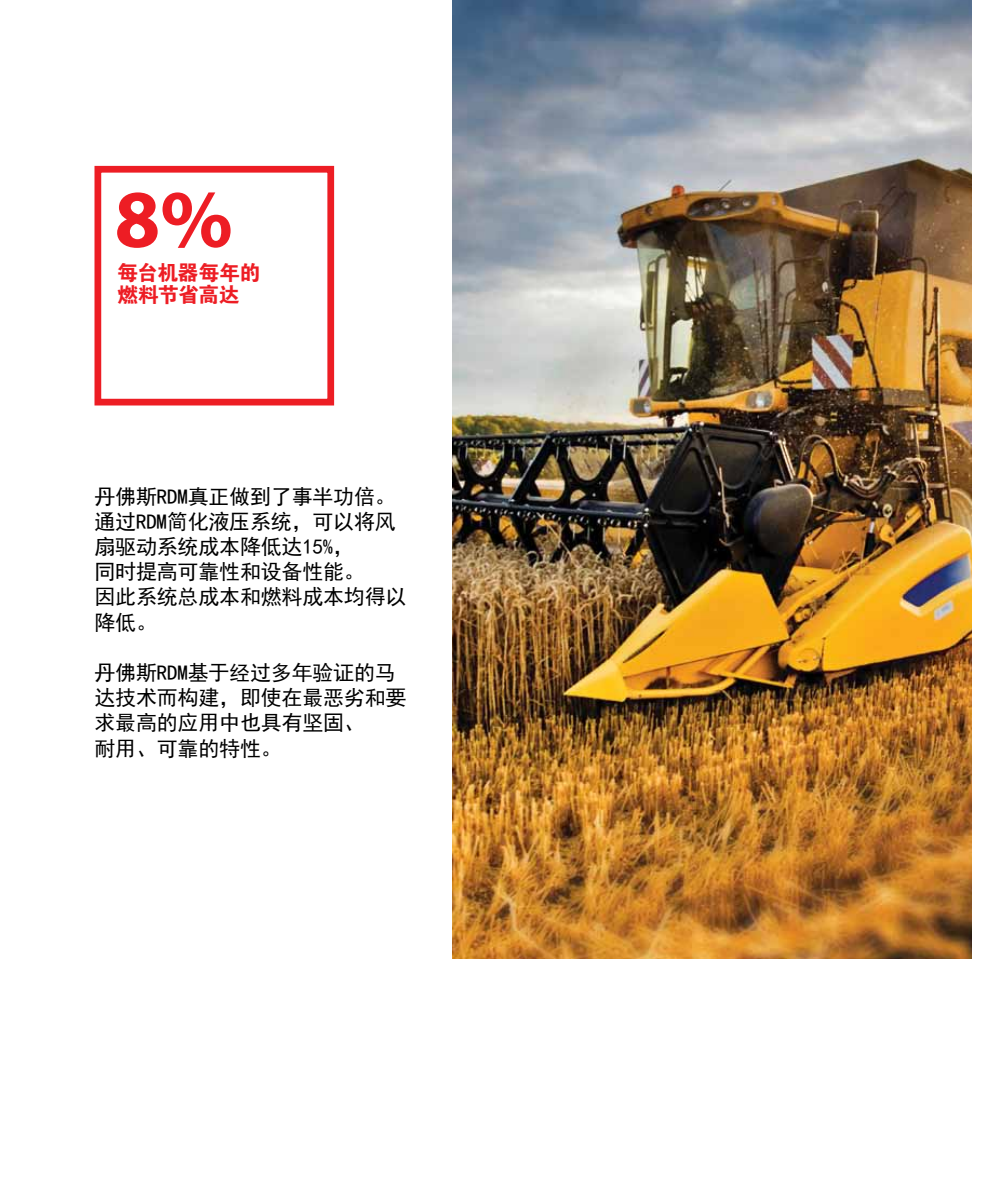
<style>
.page{position:relative;width:999px;height:1188px;background:#fff}
.page>*{position:absolute;margin:0;border:0;box-sizing:border-box;transform-origin:0 0}
.t1{font:700 82.5px "Myriad Pro";color:#ed1d24}
.t2{font:21px/25.2px "Sim Hei";letter-spacing:-.01em;color:#000}
.t3{font:21px/21.5px "FZDHTJW GB1 0";letter-spacing:-.03em;color:#ed1d24}
</style>
<div class="page">
<img style="left:452px;top:0;width:520px;height:958px">
<div style="left:95px;top:166px;width:239px;height:240px;border:7px solid #ed1d24"></div>
<h1 class="t1" style="left:115px;top:165px;width:120px">8%</h1>
<p class="t3" style="left:117px;top:263px;width:145px">每台机器每年的燃料节省高达</p>
<p class="t2" style="left:94px;top:484px;width:314px">丹佛斯RDM真正做到了事半功倍。通过RDM简化液压系统，可以将风扇驱动系统成本降低达15%，<br>同时提高可靠性和设备性能。<br>因此系统总成本和燃料成本均得以降低。</p>
<p class="t2" style="left:94px;top:660px;width:314px">丹佛斯RDM基于经过多年验证的马达技术而构建，即使在最恶劣和要求最高的应用中也具有坚固、<br>耐用、可靠的特性。</p>
</div>
